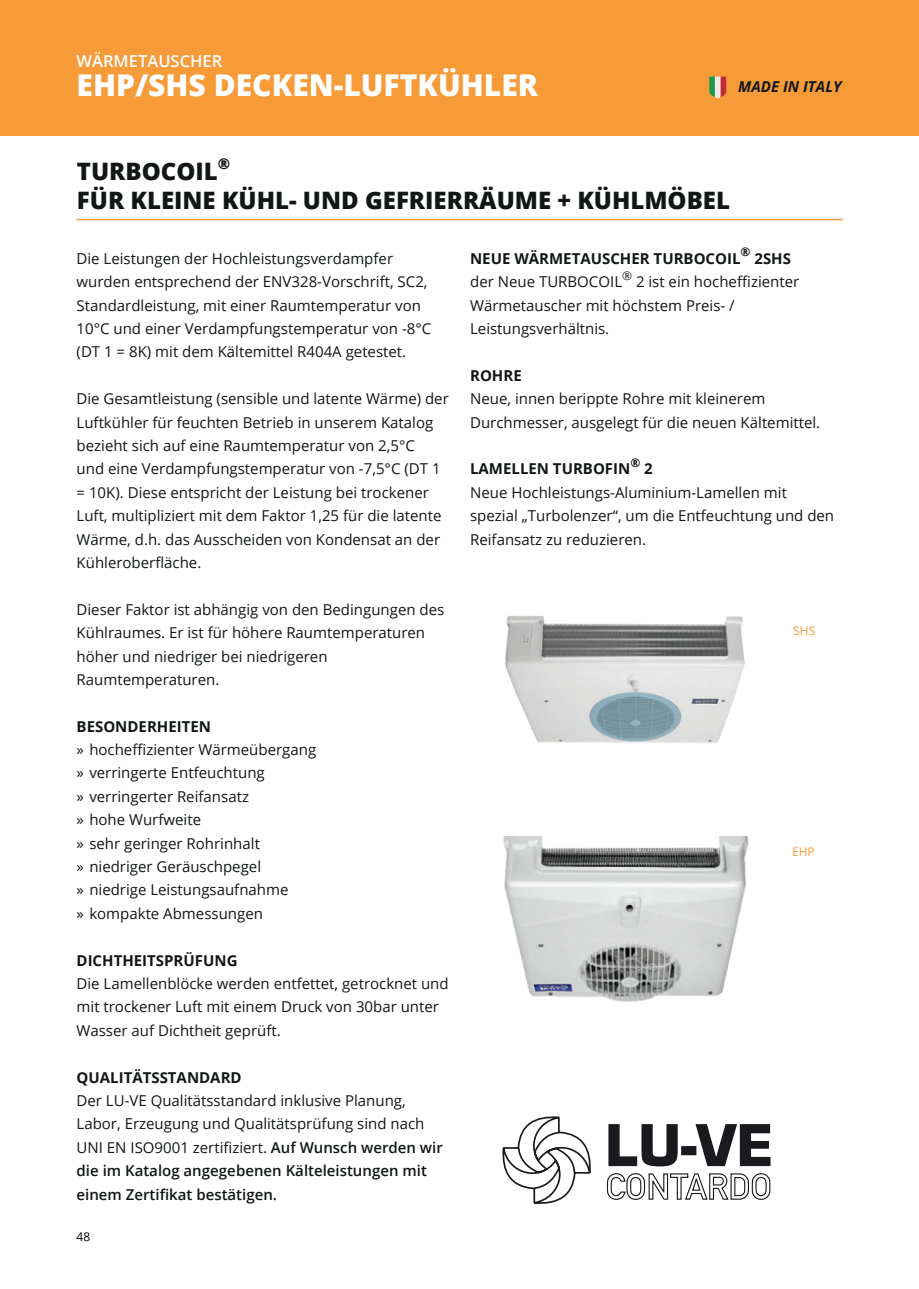
<style>
.page{position:relative;width:919px;height:1289px;background:#fff}
.page>*{position:absolute;margin:0;border:0;box-sizing:border-box;transform-origin:0 0}
.t1{font:800 30px "Open Sans";color:#fff}
.t2{font:800 24px/28.8px "Open Sans";color:#121617}
.t3{font:600 16.5px "Open Sans";color:#fff}
.t4{font:15px/23.4px "Open Sans";color:#121617}
.t5{font:700 15px "Open Sans";color:#121617}
.t6{font:italic 700 15px "Open Sans";color:#121617}
.t7{font:12px "Open Sans";color:#f79b39}
.t8{font:12px "Open Sans";color:#030505}
.t9{font:700 12px "Open Sans";color:#121617}
.t10{font:12px "Open Sans";color:#121617}
.s1{font-weight:600}
</style>
<div class="page">
<div style="left:0;top:0;width:918px;height:136px;background:#f79b39"></div>
<hr style="left:77px;top:219px;width:765px;height:1px;background:#f79b39">
<svg style="left:709px;top:77px;width:17px;height:22px"></svg>
<img style="left:505px;top:616px;width:240px;height:127px">
<img style="left:503px;top:836px;width:246px;height:166px">
<svg style="left:502px;top:1116px;width:89px;height:88px"></svg>
<svg style="left:606px;top:1124px;width:165px;height:76px"></svg>
<p class="t3" style="left:77px;top:50px;width:147px">WÄRMETAUSCHER</p>
<h1 class="t1" style="left:77px;top:63px;width:463px">EHP/SHS DECKEN-LUFTKÜHLER</h1>
<p class="t6" style="left:738px;top:76px;width:105px">MADE IN ITALY</p>
<h2 class="t2" style="left:77px;top:155px;width:654px">TURBOCOIL<sup>®<br></sup>FÜR KLEINE KÜHL- UND GEFRIERRÄUME + KÜHLMÖBEL</h2>
<p class="t4" style="left:77px;top:246px;width:356px">Die Leistungen der Hochleistungsverdampfer wurden entsprechend der ENV328-Vorschrift, SC2, Standardleistung, mit einer Raumtemperatur von 10°C und einer Verdampfungstemperatur von -8°C (DT 1 = 8K) mit dem Kältemittel R404A getestet.</p>
<p class="t4" style="left:77px;top:386px;width:374px">Die Gesamtleistung (sensible und latente Wärme) der Luftkühler für feuchten Betrieb in unserem Katalog bezieht sich auf eine Raumtemperatur von 2,5°C<br>und eine Verdampfungstemperatur von -7,5°C (DT 1 = 10K). Diese entspricht der Leistung bei trockener Luft, multipliziert mit dem Faktor 1,25 für die latente Wärme, d.h. das Ausscheiden von Kondensat an der Kühleroberfläche.</p>
<p class="t4" style="left:77px;top:597px;width:369px">Dieser Faktor ist abhängig von den Bedingungen des Kühlraumes. Er ist für höhere Raumtemperaturen höher und niedriger bei niedrigeren Raumtemperaturen.</p>
<p class="t5" style="left:77px;top:715px;width:136px">BESONDERHEITEN</p>
<p class="t4" style="left:77px;top:737px;width:241px">» hocheffizienter Wärmeübergang » verringerte Entfeuchtung<br>» verringerter Reifansatz<br>» hohe Wurfweite<br>» sehr geringer Rohrinhalt<br>» niedriger Geräuschpegel<br>» niedrige Leistungsaufnahme<br>» kompakte Abmessungen</p>
<p class="t5" style="left:77px;top:949px;width:162px">DICHTHEITSPRÜFUNG</p>
<p class="t4" style="left:77px;top:971px;width:373px">Die Lamellenblöcke werden entfettet, getrocknet und mit trockener Luft mit einem Druck von 30bar unter<br>Wasser auf Dichtheit geprüft.</p>
<p class="t5" style="left:77px;top:1066px;width:166px">QUALITÄTSSTANDARD</p>
<p class="t4" style="left:77px;top:1088px;width:368px">Der LU-VE Qualitätsstandard inklusive Planung, Labor, Erzeugung und Qualitätsprüfung sind nach UNI EN ISO9001 zertifiziert. <span class="s1">Auf Wunsch werden wir die im Katalog angegebenen Kälteleistungen mit einem Zertifikat bestätigen.</span></p>
<p class="t8" style="left:77px;top:1227px;width:15px">48</p>
<p class="t5" style="left:470px;top:248px;width:272px">NEUE WÄRMETAUSCHER TURBOCOIL</p>
<p class="t9" style="left:740px;top:243px;width:11px">®</p>
<p class="t5" style="left:754px;top:248px;width:38px">2SHS</p>
<p class="t10" style="left:622px;top:267px;width:11px">®</p>
<p class="t4" style="left:470px;top:269px;width:330px;text-indent:166px">2 ist ein hocheffizienter<br>Wärmetauscher mit höchstem Preis- /<br>Leistungsverhältnis.</p>
<p class="t5" style="left:470px;top:365px;width:53px">ROHRE</p>
<p class="t4" style="left:470px;top:386px;width:351px">Neue, innen berippte Rohre mit kleinerem<br>Durchmesser, ausgelegt für die neuen Kältemittel.</p>
<p class="t5" style="left:470px;top:458px;width:162px">LAMELLEN TURBOFIN</p>
<p class="t4" style="left:470px;top:269px;width:153px">der Neue TURBOCOIL</p>
<p class="t9" style="left:630px;top:454px;width:11px">®</p>
<p class="t5" style="left:644px;top:458px;width:10px">2</p>
<p class="t4" style="left:470px;top:480px;width:365px">Neue Hochleistungs-Aluminium-Lamellen mit spezial „Turbolenzer“, um die Entfeuchtung und den<br>Reifansatz zu reduzieren.</p>
<p class="t7" style="left:793px;top:622px;width:24px">SHS</p>
<p class="t7" style="left:792px;top:843px;width:24px">EHP</p>
</div>
